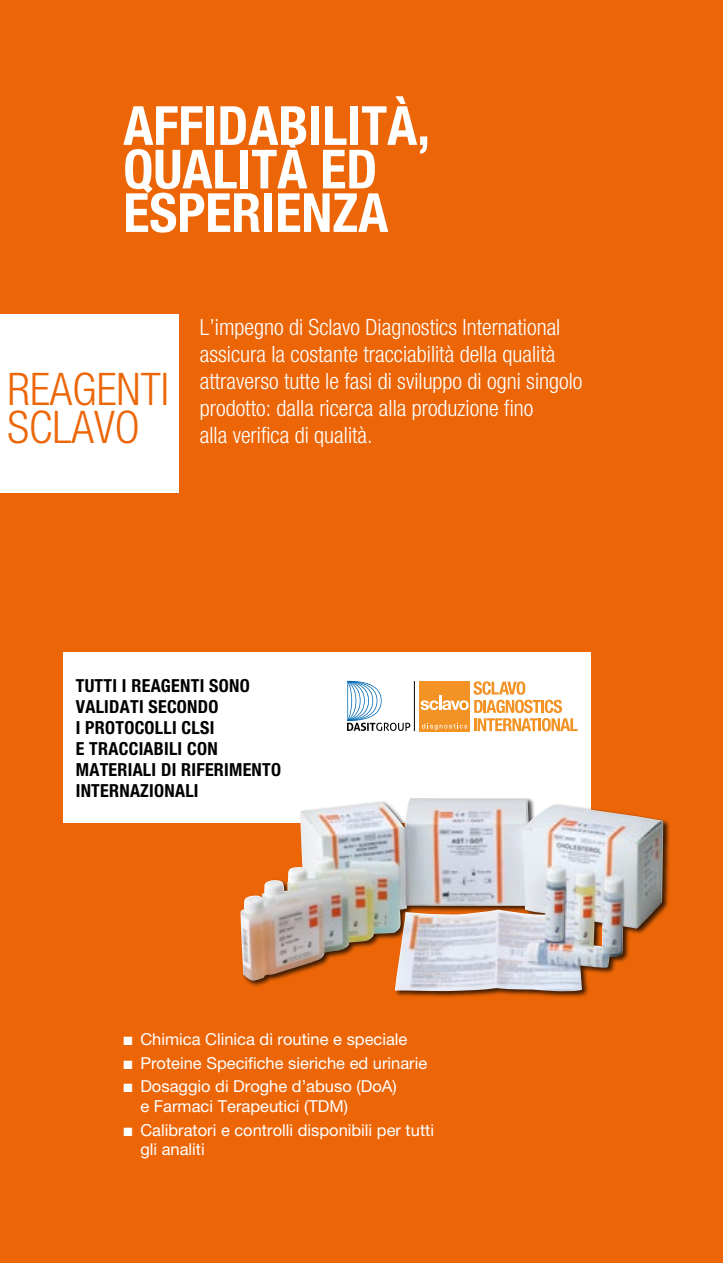
<style>
.page{position:relative;width:723px;height:1263px;background:#ec6608}
.page>*{position:absolute;margin:0;border:0;box-sizing:border-box;transform-origin:0 0}
.t1{font:700 condensed 54px/43.5px "Helvetica Neue LT Std";color:#fff}
.t2{font:300 condensed 45px/37.5px "Helvetica Neue LT Std";color:#ec6608}
.t3{font:300 condensed 22.5px/27px "Helvetica Neue LT Std";color:#fff}
.t4{font:700 condensed 18px/21px "Helvetica Neue LT Std";letter-spacing:.015em;color:#000}
.t5{font:16.5px/19.5px "Helvetica Neue LT Std";color:#fff}
</style>
<div class="page">
<div style="left:64px;top:653px;width:527px;height:170px;background:#fff"></div>
<div style="left:0;top:315px;width:179px;height:178px;background:#fff"></div>
<div style="left:240px;top:798px;width:429px;height:199px;background:#000;opacity:.75"></div>
<img style="left:240px;top:801px;width:422px;height:190px">
<div style="left:419px;top:681px;width:51px;height:50px;background:#f39325"></div>
<svg style="left:459px;top:700px;width:10px;height:10px"></svg>
<svg style="left:420px;top:695px;width:46px;height:15px"></svg>
<svg style="left:422px;top:724px;width:45px;height:6px"></svg>
<svg style="left:473px;top:681px;width:104px;height:50px"></svg>
<hr style="left:414px;top:681px;width:1px;height:50px;background:#000">
<svg style="left:347px;top:680px;width:63px;height:51px"></svg>
<h1 class="t1" style="left:123px;top:103px;width:308px">AFFIDABILITÀ,<br>QUALITÀ ED<br>ESPERIENZA</h1>
<h2 class="t2" style="left:8px;top:370px;width:163px">REAGENTI<br>SCLAVO</h2>
<p class="t3" style="left:200px;top:313px;width:384px">L’impegno di Sclavo Diagnostics International assicura la costante tracciabilità della qualità attraverso tutte le fasi di sviluppo di ogni singolo prodotto: dalla ricerca alla produzione fino<br>alla verifica di qualità.</p>
<p class="t4" style="left:76px;top:675px;width:207px">TUTTI I REAGENTI SONO<br>VALIDATI SECONDO<br>I PROTOCOLLI CLSI<br>E TRACCIABILI CON<br>MATERIALI DI RIFERIMENTO<br>INTERNAZIONALI</p>
<p class="t5" style="left:123px;top:1029px;width:286px">■ Chimica Clinica di routine e speciale</p>
<p class="t5" style="left:123px;top:1053px;width:305px">■ Proteine Specifiche sieriche ed urinarie</p>
<p class="t5" style="left:140px;top:1076px;width:258px;text-indent:-17px">■ Dosaggio di Droghe d’abuso (DoA) e Farmaci Terapeutici (TDM)</p>
<p class="t5" style="left:140px;top:1120px;width:295px;text-indent:-17px">■ Calibratori e controlli disponibili per tutti gli analiti</p>
</div>
